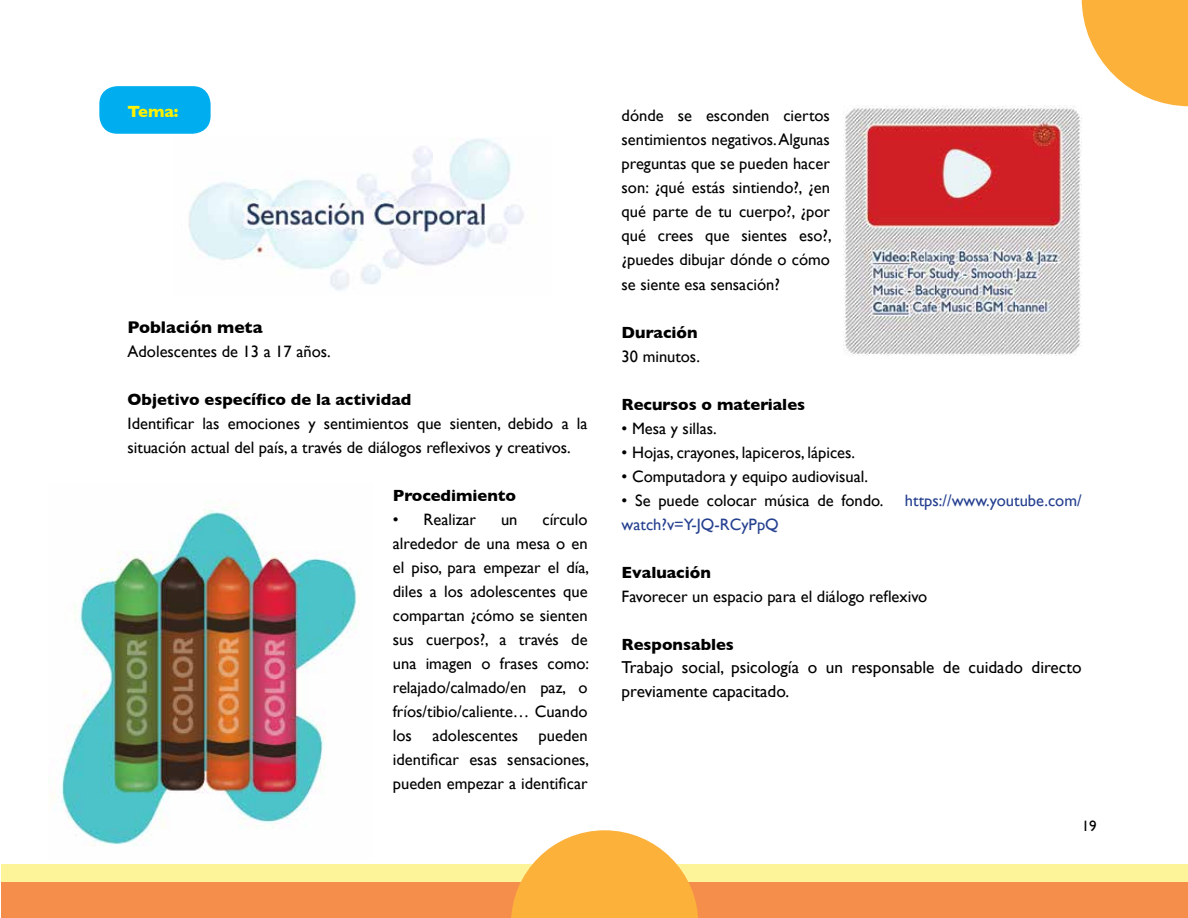
<style>
.page{position:relative;width:1188px;height:918px;background:#fff}
.page>*{position:absolute;margin:0;border:0;box-sizing:border-box;transform-origin:0 0}
.t1{font:17.25px/24px "Gill Sans";color:#000}
.t2{font:700 17.25px "Gill Sans";color:#000}
.t3{font:16.5px/24px "Gill Sans";color:#000;text-align:justify}
.t4{font:700 16.5px "Gill Sans";color:#000}
.t5{font:16.5px "Gill Sans";color:#25408f}
.t6{font:700 16.5px "Gill Sans";color:#fff200}
.t7{font:15px "Gill Sans";color:#000}
</style>
<div class="page">
<div style="left:1px;top:864px;width:1187px;height:54px;background:#fdf49a"></div>
<div style="left:1px;top:883px;width:1187px;height:35px;background:#f68e4b"></div>
<svg style="left:1082px;top:0;width:106px;height:106px"></svg>
<svg style="left:511px;top:830px;width:187px;height:88px"></svg>
<div style="left:99px;top:86px;width:112px;height:48px;background:#00aeef;border-radius:18px"></div>
<img style="left:188px;top:138px;width:336px;height:153px">
<img style="left:843px;top:105px;width:239px;height:251px">
<img style="left:53px;top:504px;width:307px;height:342px">
<p class="t6" style="left:128px;top:98px;width:52px">Tema:</p>
<p class="t2" style="left:128px;top:313px;width:137px">Población meta</p>
<p class="t3" style="left:128px;top:339px;width:205px">Adolescentes de 13 a 17 años.</p>
<p class="t4" style="left:128px;top:386px;width:285px">Objetivo específico de la actividad</p>
<p class="t3" style="left:128px;top:411px;width:462px">Identificar las emociones y sentimientos que sienten, debido a la situación actual del país, a través de diálogos reflexivos y creativos.</p>
<p class="t4" style="left:393px;top:482px;width:125px">Procedimiento</p>
<p class="t3" style="left:393px;top:507px;width:85px">• Realizar</p>
<p class="t3" style="left:501px;top:507px;width:18px">un</p>
<p class="t3" style="left:393px;top:507px;width:198px;text-indent:150px">círculo alrededor de una mesa o en el piso, para empezar el día, diles a los adolescentes que compartan ¿cómo se sienten sus cuerpos?, a través de una imagen o frases como: relajado/calmado/en paz, o fríos/tibio/caliente… Cuando los adolescentes pueden identificar esas sensaciones, pueden empezar a identificar</p>
<p class="t3" style="left:622px;top:104px;width:211px">dónde se esconden ciertos sentimientos negativos. Algunas preguntas que se pueden hacer son: ¿qué estás sintiendo?, ¿en qué parte de tu cuerpo?, ¿por qué crees que sientes eso?, ¿puedes dibujar dónde o cómo se siente esa sensación?</p>
<p class="t4" style="left:622px;top:319px;width:77px">Duración</p>
<p class="t3" style="left:622px;top:344px;width:80px">30 minutos.</p>
<p class="t4" style="left:622px;top:391px;width:185px">Recursos o materiales</p>
<p class="t3" style="left:622px;top:416px;width:97px">• Mesa y sillas.</p>
<p class="t3" style="left:622px;top:440px;width:235px">• Hojas, crayones, lapiceros, lápices.</p>
<p class="t3" style="left:622px;top:464px;width:248px">• Computadora y equipo audiovisual.</p>
<p class="t3" style="left:622px;top:488px;width:263px">• Se puede colocar música de fondo.</p>
<p class="t5" style="left:905px;top:490px;width:178px">https://www.youtube.com/</p>
<p class="t5" style="left:622px;top:514px;width:159px">watch?v=Y-JQ-RCyPpQ</p>
<p class="t4" style="left:622px;top:559px;width:91px">Evaluación</p>
<p class="t3" style="left:622px;top:584px;width:307px">Favorecer un espacio para el diálogo reflexivo</p>
<p class="t4" style="left:622px;top:631px;width:114px">Responsables</p>
<p class="t1" style="left:622px;top:655px;width:462px">Trabajo social, psicología o un responsable de cuidado directo previamente capacitado.</p>
<p class="t7" style="left:1082px;top:817px;width:16px">19</p>
</div>
